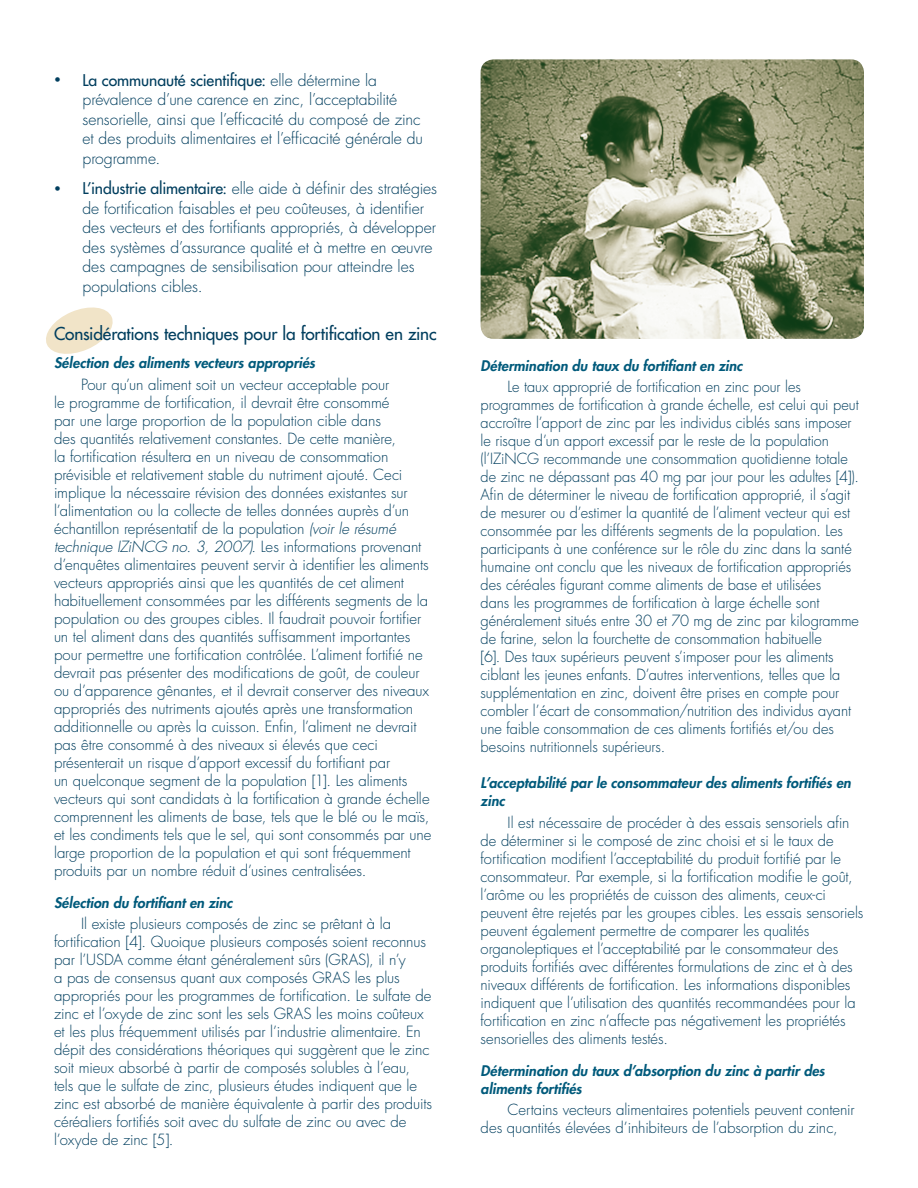
<style>
.page{position:relative;width:918px;height:1188px;background:#fff}
.page>*{position:absolute;margin:0;border:0;box-sizing:border-box;transform-origin:0 0}
.content_head{font:500 17.25px "Futura Std";letter-spacing:-.01em;color:#003e5e}
.List_head{font:300 15.75px/19.5px "Futura Std";letter-spacing:-.005em;color:#003e5e}
.content{font:300 15px/18px "Futura Std";letter-spacing:-.005em;color:#003e5e}
.content_head_sub{font:italic 800 14.25px/18px "Futura Std";letter-spacing:.005em;color:#005a7b}
.s1{font-weight:500;font-size:12px}
.s2{font-weight:500}
.s3{font-style:italic}
</style>
<div class="page">
<svg style="left:46px;top:307px;width:67px;height:47px"></svg>
<img style="left:481px;top:59px;width:383px;height:280px;border-radius:13px">
<p class="List_head" style="left:82px;top:71px;width:342px;text-indent:-28px"><span class="s1">•</span> <span class="s2">La communauté scientifique:</span> elle détermine la prévalence d’une carence en zinc, l’acceptabilité sensorielle, ainsi que l’efficacité du composé de zinc et des produits alimentaires et l’efficacité générale du programme.</p>
<p class="List_head" style="left:82px;top:179px;width:356px;text-indent:-28px"><span class="s1">•</span> <span class="s2">L’industrie alimentaire:</span> elle aide à définir des stratégies de fortification faisables et peu coûteuses, à identifier des vecteurs et des fortifiants appropriés, à développer des systèmes d’assurance qualité et à mettre en œuvre des campagnes de sensibilisation pour atteindre les populations cibles.</p>
<p class="content_head" style="left:54px;top:323px;width:384px">Considérations techniques pour la fortification en zinc</p>
<p class="content_head_sub" style="left:54px;top:354px;width:263px">Sélection des aliments vecteurs appropriés</p>
<p class="content" style="left:54px;top:376px;width:379px;text-indent:27px">Pour qu’un aliment soit un vecteur acceptable pour<br>le programme de fortification, il devrait être consommé<br>par une large proportion de la population cible dans<br>des quantités relativement constantes. De cette manière,<br>la fortification résultera en un niveau de consommation prévisible et relativement stable du nutriment ajouté. Ceci implique la nécessaire révision des données existantes sur l’alimentation ou la collecte de telles données auprès d’un échantillon représentatif de la population <span class="s3">(voir le résumé technique IZiNCG no. 3, 2007)</span>. Les informations provenant d’enquêtes alimentaires peuvent servir à identifier les aliments vecteurs appropriés ainsi que les quantités de cet aliment habituellement consommées par les différents segments de la population ou des groupes cibles. Il faudrait pouvoir fortifier un tel aliment dans des quantités suffisamment importantes pour permettre une fortification contrôlée. L’aliment fortifié ne devrait pas présenter des modifications de goût, de couleur ou d’apparence gênantes, et il devrait conserver des niveaux appropriés des nutriments ajoutés après une transformation additionnelle ou après la cuisson. Enfin, l’aliment ne devrait pas être consommé à des niveaux si élevés que ceci présenterait un risque d’apport excessif du fortifiant par<br>un quelconque segment de la population [1]. Les aliments vecteurs qui sont candidats à la fortification à grande échelle comprennent les aliments de base, tels que le blé ou le maïs, et les condiments tels que le sel, qui sont consommés par une large proportion de la population et qui sont fréquemment produits par un nombre réduit d’usines centralisées.</p>
<p class="content_head_sub" style="left:54px;top:894px;width:180px">Sélection du fortifiant en zinc</p>
<p class="content" style="left:54px;top:915px;width:380px;text-indent:27px">Il existe plusieurs composés de zinc se prêtant à la fortification [4]. Quoique plusieurs composés soient reconnus par l’USDA comme étant généralement sûrs (GRAS), il n’y<br>a pas de consensus quant aux composés GRAS les plus appropriés pour les programmes de fortification. Le sulfate de zinc et l’oxyde de zinc sont les sels GRAS les moins coûteux et les plus fréquemment utilisés par l’industrie alimentaire. En dépit des considérations théoriques qui suggèrent que le zinc soit mieux absorbé à partir de composés solubles à l’eau, tels que le sulfate de zinc, plusieurs études indiquent que le zinc est absorbé de manière équivalente à partir des produits céréaliers fortifiés soit avec du sulfate de zinc ou avec de l’oxyde de zinc [5].</p>
<p class="content_head_sub" style="left:481px;top:357px;width:264px">Détermination du taux du fortifiant en zinc</p>
<p class="content" style="left:481px;top:378px;width:380px;text-indent:27px">Le taux approprié de fortification en zinc pour les programmes de fortification à grande échelle, est celui qui peut accroître l’apport de zinc par les individus ciblés sans imposer le risque d’un apport excessif par le reste de la population (l’IZiNCG recommande une consommation quotidienne totale de zinc ne dépassant pas 40 mg par jour pour les adultes [4]).<br>Afin de déterminer le niveau de fortification approprié, il s’agit de mesurer ou d’estimer la quantité de l’aliment vecteur qui est consommée par les différents segments de la population. Les participants à une conférence sur le rôle du zinc dans la santé humaine ont conclu que les niveaux de fortification appropriés des céréales figurant comme aliments de base et utilisées<br>dans les programmes de fortification à large échelle sont généralement situés entre 30 et 70 mg de zinc par kilogramme de farine, selon la fourchette de consommation habituelle<br>[6]. Des taux supérieurs peuvent s’imposer pour les aliments ciblant les jeunes enfants. D’autres interventions, telles que la supplémentation en zinc, doivent être prises en compte pour combler l’écart de consommation/nutrition des individus ayant une faible consommation de ces aliments fortifiés et/ou des besoins nutritionnels supérieurs.</p>
<p class="content_head_sub" style="left:481px;top:774px;width:372px">L’acceptabilité par le consommateur des aliments fortifiés en zinc</p>
<p class="content" style="left:481px;top:814px;width:384px;text-indent:27px">Il est nécessaire de procéder à des essais sensoriels afin de déterminer si le composé de zinc choisi et si le taux de fortification modifient l’acceptabilité du produit fortifié par le consommateur. Par exemple, si la fortification modifie le goût, l’arôme ou les propriétés de cuisson des aliments, ceux-ci peuvent être rejetés par les groupes cibles. Les essais sensoriels peuvent également permettre de comparer les qualités organoleptiques et l’acceptabilité par le consommateur des produits fortifiés avec différentes formulations de zinc et à des niveaux différents de fortification. Les informations disponibles indiquent que l’utilisation des quantités recommandées pour la fortification en zinc n’affecte pas négativement les propriétés sensorielles des aliments testés.</p>
<p class="content_head_sub" style="left:481px;top:1062px;width:346px">Détermination du taux d’absorption du zinc à partir des aliments fortifiés</p>
<p class="content" style="left:481px;top:1101px;width:376px;text-indent:27px">Certains vecteurs alimentaires potentiels peuvent contenir des quantités élevées d’inhibiteurs de l’absorption du zinc,</p>
</div>
